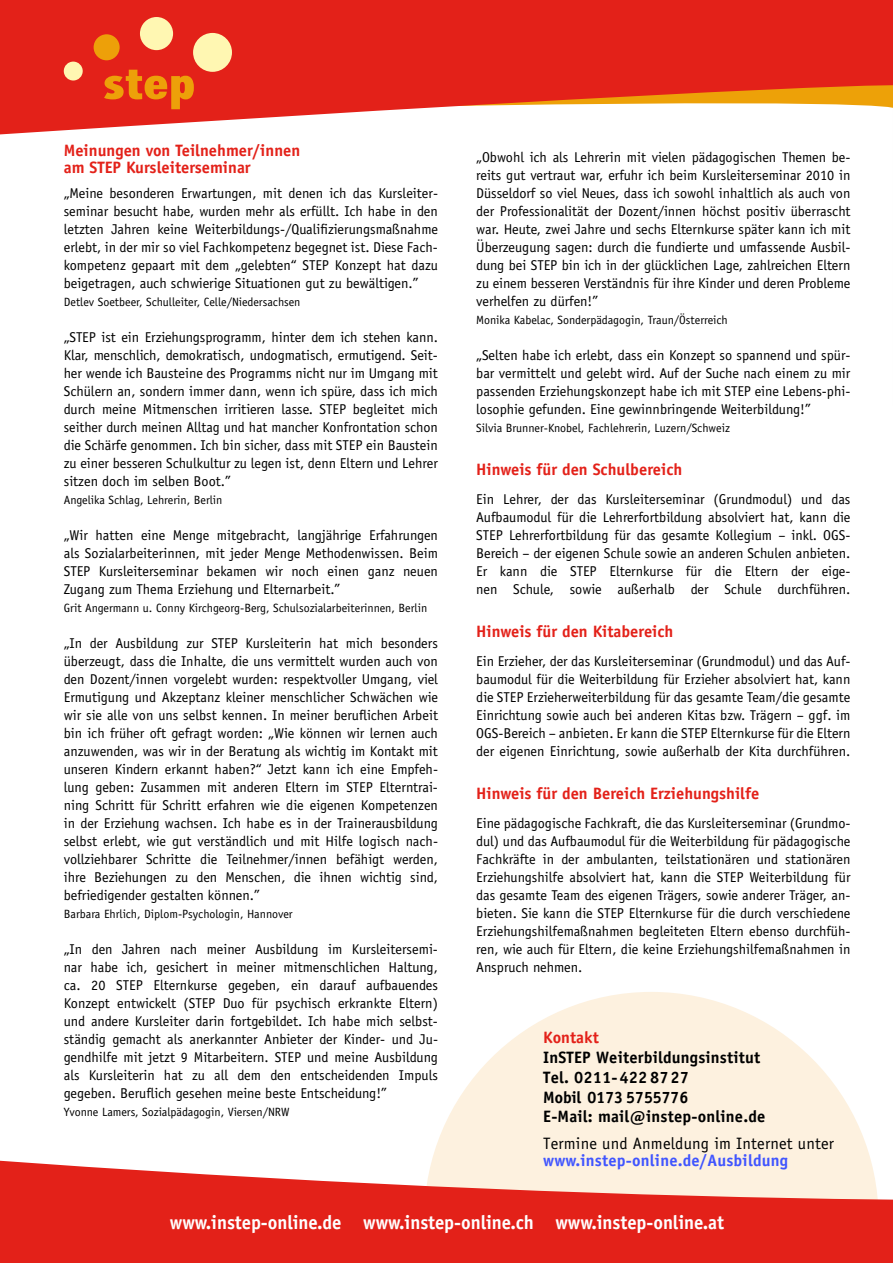
<style>
.page{position:relative;width:893px;height:1263px;background:#fff}
.page>*{position:absolute;margin:0;border:0;box-sizing:border-box;transform-origin:0 0}
.t1{font:700 19.5px "Officina Sans";letter-spacing:-.005em;color:#fff;scale:.96 1}
.t2{font:700 16.5px/16.5px "Officina Sans";color:#e32119}
.t3{font:700 16.5px/19.8px "Officina Sans";letter-spacing:.01em;color:#000}
.t4{font:16.5px "Officina Sans";letter-spacing:.01em;color:#000}
.t5{font:700 16.5px "Officina Sans";letter-spacing:.01em;color:#4055ff}
.t6{font:700 16.5px "Officina Sans ITC Pro";color:#000}
.t7{font:14.25px/18px "Officina Sans";color:#000;text-align:justify}
.t8{font:12px "Officina Sans";color:#000}
</style>
<div class="page">
<svg style="left:434px;top:992px;width:435px;height:161px;fill:#fdf1df"></svg>
<svg style="left:0;top:1153px;width:893px;height:110px;background:#ea5e55"></svg>
<svg style="left:0;top:0;width:892px;height:135px;fill:#e32119"></svg>
<div style="left:193px;top:33px;width:39px;height:39px;background:#fff7b2;border-radius:50%"></div>
<div style="left:140px;top:17px;width:33px;height:33px;background:#fff7b2;border-radius:50%"></div>
<div style="left:94px;top:34px;width:26px;height:26px;background:#eda009;border-radius:50%"></div>
<div style="left:64px;top:62px;width:19px;height:19px;background:#fff7b2;border-radius:50%"></div>
<svg style="left:104px;top:70px;width:90px;height:39px;background:#e75811"></svg>
<svg style="left:892px;top:0;width:1px;height:108px"></svg>
<p class="t2" style="left:64px;top:142px;width:238px">Meinungen von Teilnehmer/innen am STEP Kursleiterseminar</p>
<p class="t7" style="left:64px;top:184px;width:376px">„Meine besonderen Erwartungen, mit denen ich das Kursleiter&shy;seminar besucht habe, wurden mehr als erfüllt. Ich habe in den letzten Jahren keine Weiterbildungs-/Qualifizierungsmaßnahme erlebt, in der mir so viel Fachkompetenz begegnet ist. Diese Fach&shy;kompetenz gepaart mit dem „gelebten“ STEP Konzept hat dazu beigetragen, auch schwierige Situationen gut zu bewältigen.”</p>
<p class="t8" style="left:64px;top:295px;width:238px">Detlev Soetbeer, Schulleiter, Celle/Niedersachsen</p>
<p class="t7" style="left:64px;top:328px;width:376px">„STEP ist ein Erziehungsprogramm, hinter dem ich stehen kann.<br>Klar, menschlich, demokratisch, undogmatisch, ermutigend. Seit&shy;her wende ich Bausteine des Programms nicht nur im Umgang mit Schülern an, sondern immer dann, wenn ich spüre, dass ich mich durch meine Mitmenschen irritieren lasse. STEP begleitet mich seither durch meinen Alltag und hat mancher Konfrontation schon die Schärfe genommen. Ich bin sicher, dass mit STEP ein Baustein zu einer besseren Schulkultur zu legen ist, denn Eltern und Lehrer sitzen doch im selben Boot.”</p>
<p class="t8" style="left:64px;top:493px;width:160px">Angelika Schlag, Lehrerin, Berlin</p>
<p class="t7" style="left:64px;top:526px;width:376px">„Wir hatten eine Menge mitgebracht, langjährige Erfahrungen als Sozialarbeiterinnen, mit jeder Menge Methodenwissen. Beim STEP Kursleiterseminar bekamen wir noch einen ganz neuen Zugang zum Thema Erziehung und Elternarbeit.”</p>
<p class="t8" style="left:64px;top:601px;width:365px">Grit Angermann u. Conny Kirchgeorg-Berg, Schulsozialarbeiterinnen, Berlin</p>
<p class="t7" style="left:64px;top:634px;width:376px">„In der Ausbildung zur STEP Kursleiterin hat mich besonders überzeugt, dass die Inhalte, die uns vermittelt wurden auch von den Dozent/innen vorgelebt wurden: respektvoller Umgang, viel Ermutigung und Akzeptanz kleiner menschlicher Schwächen wie wir sie alle von uns selbst kennen. In meiner beruflichen Arbeit bin ich früher oft gefragt worden: „Wie können wir lernen auch anzuwenden, was wir in der Beratung als wichtig im Kontakt mit unseren Kindern erkannt haben?“ Jetzt kann ich eine Empfeh&shy;lung geben: Zusammen mit anderen Eltern im STEP Elterntrai&shy;ning Schritt für Schritt erfahren wie die eigenen Kompetenzen in der Erziehung wachsen. Ich habe es in der Trainerausbildung selbst erlebt, wie gut verständlich und mit Hilfe logisch nach&shy;vollziehbarer Schritte die Teilnehmer/innen befähigt werden, ihre Beziehungen zu den Menschen, die ihnen wichtig sind, befriedigender gestalten können.”</p>
<p class="t8" style="left:64px;top:907px;width:230px">Barbara Ehrlich, Diplom-Psychologin, Hannover</p>
<p class="t7" style="left:64px;top:940px;width:376px">„In den Jahren nach meiner Ausbildung im Kursleitersemi&shy;nar habe ich, gesichert in meiner mitmenschlichen Haltung, ca. 20 STEP Elternkurse gegeben, ein darauf aufbauendes Konzept entwickelt (STEP Duo für psychisch erkrankte Eltern) und andere Kursleiter darin fortgebildet. Ich habe mich selbst&shy;ständig gemacht als anerkannter Anbieter der Kinder- und Ju&shy;gendhilfe mit jetzt 9 Mitarbeitern. STEP und meine Ausbildung als Kursleiterin hat zu all dem den entscheidenden Impuls gegeben. Beruflich gesehen meine beste Entscheidung!”</p>
<p class="t8" style="left:64px;top:1105px;width:227px">Yvonne Lamers, Sozialpädagogin, Viersen/NRW</p>
<p class="t7" style="left:476px;top:148px;width:376px">„Obwohl ich als Lehrerin mit vielen pädagogischen Themen be&shy;reits gut vertraut war, erfuhr ich beim Kursleiterseminar 2010 in Düsseldorf so viel Neues, dass ich sowohl inhaltlich als auch von der Professionalität der Dozent/innen höchst positiv überrascht war. Heute, zwei Jahre und sechs Elternkurse später kann ich mit Überzeugung sagen: durch die fundierte und umfassende Ausbil&shy;dung bei STEP bin ich in der glücklichen Lage, zahlreichen Eltern zu einem besseren Verständnis für ihre Kinder und deren Probleme verhelfen zu dürfen!”</p>
<p class="t8" style="left:476px;top:313px;width:253px">Monika Kabelac, Sonderpädagogin, Traun/Österreich</p>
<p class="t7" style="left:476px;top:346px;width:376px">„Selten habe ich erlebt, dass ein Konzept so spannend und spür&shy;bar vermittelt und gelebt wird. Auf der Suche nach einem zu mir passenden Erziehungskonzept habe ich mit STEP eine Lebens-phi&shy;losophie gefunden. Eine gewinnbringende Weiterbildung!”</p>
<p class="t8" style="left:476px;top:421px;width:255px">Silvia Brunner-Knobel, Fachlehrerin, Luzern/Schweiz</p>
<p class="t2" style="left:476px;top:461px;width:207px">Hinweis für den Schulbereich</p>
<p class="t7" style="left:476px;top:490px;width:376px">Ein Lehrer, der das Kursleiterseminar (Grundmodul) und das Aufbaumodul für die Lehrerfortbildung absolviert hat, kann die STEP Lehrerfortbildung für das gesamte Kollegium – inkl. OGS-Bereich – der eigenen Schule sowie an anderen Schulen anbieten.<br>Er kann die STEP Elternkurse für die Eltern der eige&shy;nen Schule, sowie außerhalb der Schule durchführen.</p>
<p class="t2" style="left:476px;top:623px;width:199px">Hinweis für den Kitabereich</p>
<p class="t7" style="left:476px;top:652px;width:376px">Ein Erzieher, der das Kursleiterseminar (Grundmodul) und das Auf&shy;baumodul für die Weiterbildung für Erzieher absolviert hat, kann die STEP Erzieherweiterbildung für das gesamte Team/die gesamte Einrichtung sowie auch bei anderen Kitas bzw. Trägern – ggf. im OGS-Bereich – anbieten. Er kann die STEP Elternkurse für die Eltern der eigenen Einrichtung, sowie außerhalb der Kita durchführen.</p>
<p class="t2" style="left:476px;top:785px;width:285px">Hinweis für den Bereich Erziehungshilfe</p>
<p class="t7" style="left:476px;top:814px;width:376px">Eine pädagogische Fachkraft, die das Kursleiterseminar (Grundmo&shy;dul) und das Aufbaumodul für die Weiterbildung für pädagogische Fachkräfte in der ambulanten, teilstationären und stationären Erziehungshilfe absolviert hat, kann die STEP Weiterbildung für das gesamte Team des eigenen Trägers, sowie anderer Träger, an&shy;bieten. Sie kann die STEP Elternkurse für die durch verschiedene Erziehungshilfemaßnahmen begleiteten Eltern ebenso durchfüh&shy;ren, wie auch für Eltern, die keine Erziehungshilfemaßnahmen in Anspruch nehmen.</p>
<p class="t2" style="left:543px;top:1029px;width:57px">Kontakt</p>
<p class="t3" style="left:543px;top:1047px;width:218px">InSTEP Weiterbildungsinstitut<br>Tel. 0211-422 8727</p>
<p class="t6" style="left:543px;top:1087px;width:147px">Mobil 0173 5755776</p>
<p class="t3" style="left:543px;top:1107px;width:224px">E-Mail: mail@instep-online.de</p>
<p class="t4" style="left:543px;top:1134px;width:292px">Termine und Anmeldung im Internet unter</p>
<p class="t5" style="left:543px;top:1150px;width:246px">www.instep-online.de/Ausbildung</p>
<h1 class="t1" style="left:170px;top:1210px;width:579px">www.instep-online.de www.instep-online.ch www.instep-online.at</h1>
</div>
